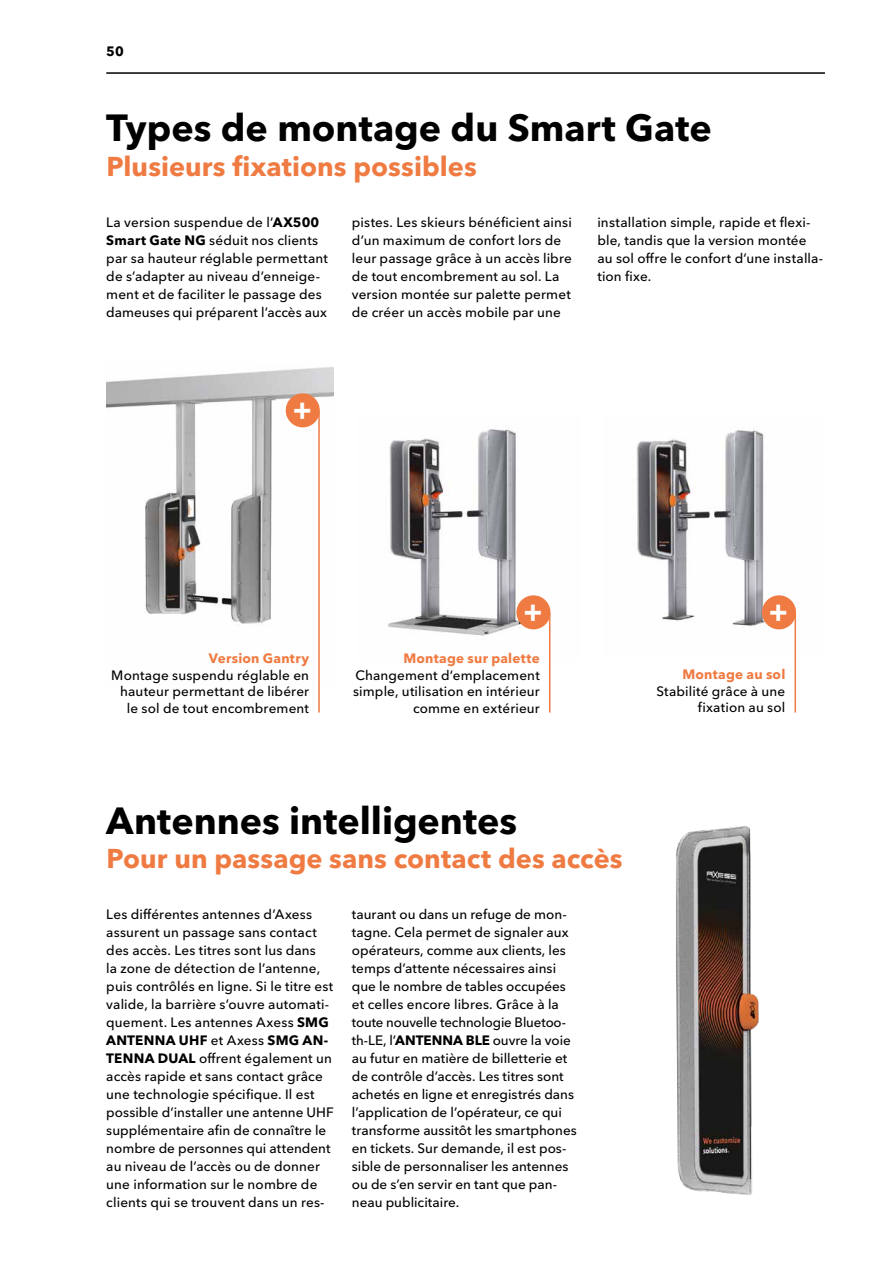
<style>
.page{position:relative;width:893px;height:1263px;background:#fff}
.page>*{position:absolute;margin:0;border:0;box-sizing:border-box;transform-origin:0 0}
.t1{font:700 37.5px "Avenir Next Cyr";color:#000}
.t2{font:700 29.25px "Avenir Next Cyr";color:#fff}
.t3{font:700 27px "Avenir Next Cyr";color:#ef7b42}
.t4{font:500 13.5px/18px "Avenir Next Cyr";letter-spacing:.01em;color:#000}
.t5{font:700 13.5px "Avenir Next Cyr";letter-spacing:.015em;color:#ef7b42}
.t6{font:700 13.5px "Avenir Next Cyr";color:#000}
.s1{font-weight:700}
</style>
<div class="page">
<hr style="left:106px;top:72px;width:719px;height:2px;background:#000">
<img style="left:388px;top:429px;width:163px;height:233px">
<hr style="left:549px;top:613px;width:1px;height:99px;background:#ef7b42">
<div style="left:516px;top:595px;width:34px;height:34px;background:#ef7b42;border-radius:50%"></div>
<img style="left:636px;top:430px;width:160px;height:200px">
<hr style="left:794px;top:613px;width:2px;height:99px;background:#ef7b42">
<div style="left:762px;top:595px;width:34px;height:34px;background:#ef7b42;border-radius:50%"></div>
<img style="left:106px;top:367px;width:228px;height:257px">
<hr style="left:318px;top:411px;width:2px;height:301px;background:#ef7b42">
<div style="left:286px;top:393px;width:34px;height:34px;background:#ef7b42;border-radius:50%"></div>
<img style="left:676px;top:825px;width:83px;height:370px">
<p class="t6" style="left:106px;top:43px;width:19px">50</p>
<h1 class="t1" style="left:106px;top:105px;width:607px">Types de montage du Smart Gate</h1>
<h3 class="t3" style="left:107px;top:150px;width:372px">Plusieurs fixations possibles</h3>
<p class="t4" style="left:106px;top:214px;width:223px">La version suspendue de l’<span class="s1">AX500<br>Smart Gate NG</span> séduit nos clients par sa hauteur réglable permettant de s’adapter au niveau d’enneige&shy;ment et de faciliter le passage des dameuses qui préparent l’accès aux</p>
<p class="t4" style="left:352px;top:214px;width:222px">pistes. Les skieurs bénéficient ainsi d’un maximum de confort lors de leur passage grâce à un accès libre de tout encombrement au sol. La version montée sur palette permet de créer un accès mobile par une</p>
<p class="t4" style="left:597px;top:214px;width:227px">installation simple, rapide et flexi&shy;ble, tandis que la version montée au sol offre le confort d’une installa&shy;tion fixe.</p>
<h2 class="t2" style="left:321px;top:401px;width:21px;rotate:90deg">+</h2>
<p class="t5" style="left:209px;top:650px;width:102px">Version Gantry</p>
<p class="t4" style="left:111px;top:666px;width:199px;line-height:16.5px;text-align:right">Montage suspendu réglable en hauteur permettant de libérer le sol de tout encombrement</p>
<h2 class="t2" style="left:552px;top:603px;width:21px;rotate:90deg">+</h2>
<h2 class="t2" style="left:798px;top:603px;width:21px;rotate:90deg">+</h2>
<p class="t5" style="left:403px;top:650px;width:138px">Montage sur palette</p>
<p class="t4" style="left:353px;top:667px;width:188px;line-height:16.5px;text-align:right">Changement d‘emplacement simple, utilisation en intérieur comme en extérieur</p>
<p class="t5" style="left:682px;top:666px;width:104px">Montage au sol</p>
<p class="t4" style="left:656px;top:683px;width:130px;line-height:16.5px;text-align:right">Stabilité grâce à une fixation au sol</p>
<h1 class="t1" style="left:106px;top:798px;width:412px">Antennes intelligentes</h1>
<h3 class="t3" style="left:107px;top:842px;width:518px">Pour un passage sans contact des accès</h3>
<p class="t4" style="left:106px;top:906px;width:229px">Les différentes antennes d’Axess assurent un passage sans contact des accès. Les titres sont lus dans<br>la zone de détection de l’antenne, puis contrôlés en ligne. Si le titre est valide, la barrière s’ouvre automati&shy;quement. Les antennes Axess <span class="s1">SMG ANTENNA UHF</span> et Axess <span class="s1">SMG AN-TENNA DUAL</span> offrent également un accès rapide et sans contact grâce une technologie spécifique. Il est possible d’installer une antenne UHF supplémentaire afin de connaître le nombre de personnes qui attendent au niveau de l’accès ou de donner une information sur le nombre de clients qui se trouvent dans un res-</p>
<p class="t4" style="left:352px;top:906px;width:227px">taurant ou dans un refuge de mon&shy;tagne. Cela permet de signaler aux opérateurs, comme aux clients, les temps d’attente nécessaires ainsi que le nombre de tables occupées et celles encore libres. Grâce à la toute nouvelle technologie Bluetoo&shy;th-LE, l’<span class="s1">ANTENNA BLE</span> ouvre la voie au futur en matière de billetterie et de contrôle d’accès. Les titres sont achetés en ligne et enregistrés dans l’application de l’opérateur, ce qui transforme aussitôt les smartphones en tickets. Sur demande, il est pos&shy;sible de personnaliser les antennes ou de s’en servir en tant que pan&shy;neau publicitaire.</p>
</div>
